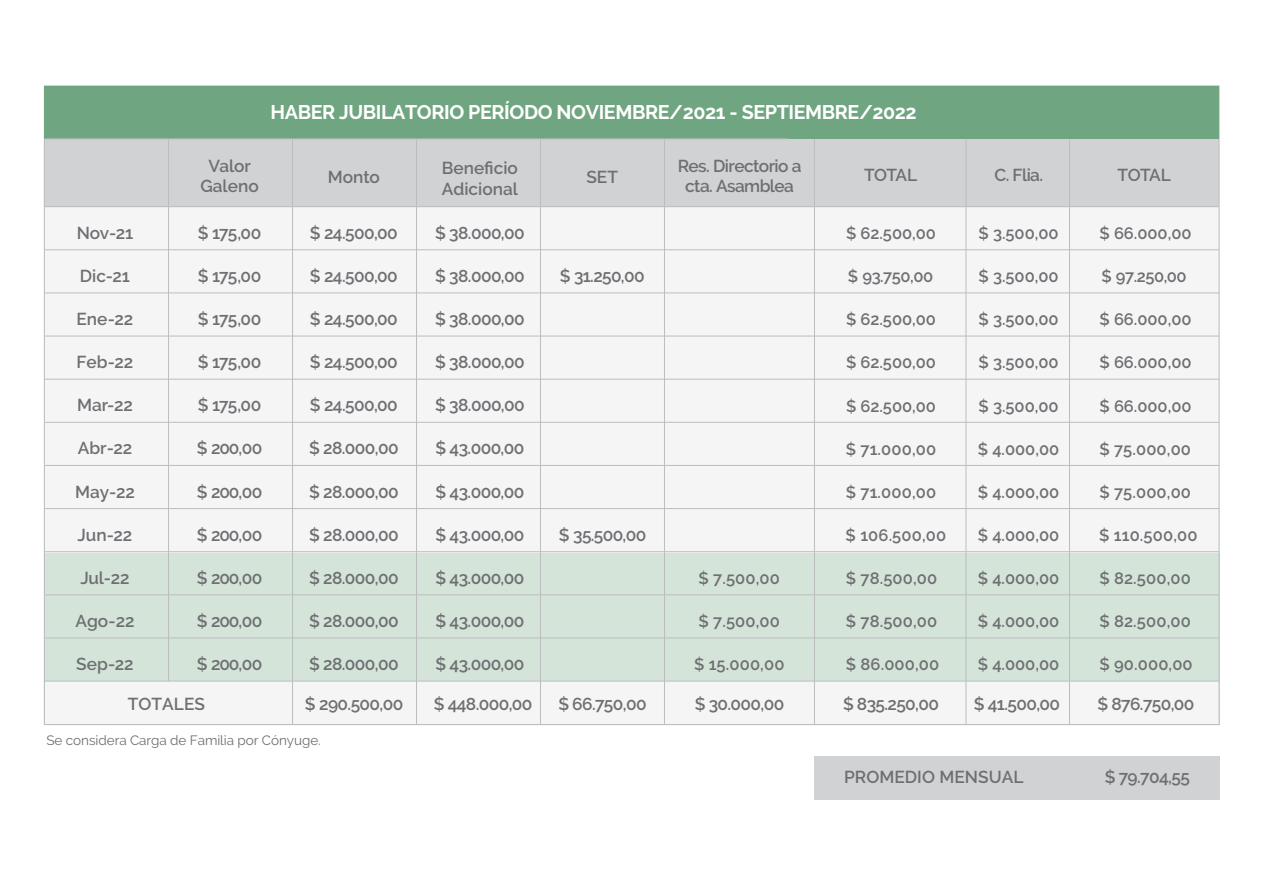
<style>
.page{position:relative;width:1263px;height:893px;background:#fff}
.page>*{position:absolute;margin:0;border:0;box-sizing:border-box;transform-origin:0 0}
.t1{font:700 19.65px "Raleway";letter-spacing:-.02em;color:#fff}
.t2{font:600 17.25px "Raleway";letter-spacing:-.035em;color:#6e6f72}
.t3{font:600 17.25px/20.7px "Raleway";letter-spacing:-.02em;color:#6e6f71;text-align:center}
.t4{font:600 17.25px/20.7px "Raleway";color:#6e6f71;text-align:center}
.t5{font:600 17.25px "Raleway";color:#6e6f72}
.t6{font:600 16.5px "Raleway";color:#6e6f72}
.t7{font:13.5px "Raleway";letter-spacing:-.005em;color:#6e6f72}
</style>
<div class="page">
<div style="left:44px;top:552px;width:1175px;height:172px;background:#d4e4d9"></div>
<div style="left:45px;top:139px;width:1174px;height:68px;background:#d0d2d3"></div>
<div style="left:45px;top:207px;width:1174px;height:345px;background:#f5f5f6"></div>
<hr style="left:45px;top:206px;width:1173px;height:1px;background:#bbbdbf">
<hr style="left:45px;top:249px;width:1174px;height:1px;background:#bbbdbf">
<hr style="left:45px;top:293px;width:1174px;height:1px;background:#bbbdbf">
<hr style="left:45px;top:336px;width:1174px;height:1px;background:#bbbdbf">
<hr style="left:45px;top:379px;width:1174px;height:1px;background:#bbbdbf">
<hr style="left:45px;top:465px;width:1174px;height:1px;background:#bbbdbf">
<hr style="left:45px;top:508px;width:1174px;height:1px;background:#bbbdbf">
<hr style="left:45px;top:551px;width:1174px;height:1px;background:#bbbdbf">
<hr style="left:45px;top:594px;width:1174px;height:1px;background:#bbbdbf">
<div style="left:45px;top:681px;width:1174px;height:44px;background:#f5f5f6"></div>
<hr style="left:45px;top:638px;width:1174px;height:1px;background:#bbbdbf">
<hr style="left:45px;top:681px;width:1174px;height:1px;background:#bbbdbf">
<hr style="left:45px;top:422px;width:1174px;height:1px;background:#bbbdbf">
<hr style="left:168px;top:139px;width:1px;height:542px;background:#bbbdbf">
<hr style="left:292px;top:136px;width:1px;height:589px;background:#bbbdbf">
<hr style="left:416px;top:136px;width:1px;height:589px;background:#bbbdbf">
<hr style="left:540px;top:136px;width:1px;height:589px;background:#bbbdbf">
<hr style="left:664px;top:136px;width:1px;height:589px;background:#bbbdbf">
<hr style="left:814px;top:136px;width:1px;height:589px;background:#bbbdbf">
<hr style="left:966px;top:136px;width:1px;height:589px;background:#bbbdbf">
<hr style="left:1069px;top:136px;width:1px;height:589px;background:#bbbdbf">
<div style="left:45px;top:86px;width:1174px;height:53px;background:#6fa580"></div>
<hr style="left:44px;top:138px;width:744px;height:1px;background:#bbbdbf">
<div style="left:814px;top:756px;width:405px;height:43px;background:#d0d2d3"></div>
<p class="t4" style="left:200px;top:155px;width:60px">Valor<br>Galeno</p>
<p class="t2" style="left:198px;top:223px;width:65px">$ 175,00</p>
<p class="t2" style="left:198px;top:266px;width:65px">$ 175,00</p>
<p class="t2" style="left:198px;top:309px;width:65px">$ 175,00</p>
<p class="t2" style="left:198px;top:352px;width:65px">$ 175,00</p>
<p class="t2" style="left:198px;top:395px;width:65px">$ 175,00</p>
<p class="t2" style="left:197px;top:438px;width:67px">$ 200,00</p>
<p class="t2" style="left:197px;top:482px;width:67px">$ 200,00</p>
<p class="t2" style="left:197px;top:525px;width:67px">$ 200,00</p>
<p class="t2" style="left:197px;top:568px;width:67px">$ 200,00</p>
<p class="t2" style="left:197px;top:611px;width:67px">$ 200,00</p>
<p class="t2" style="left:197px;top:654px;width:67px">$ 200,00</p>
<p class="t2" style="left:77px;top:223px;width:58px">Nov-21</p>
<p class="t2" style="left:80px;top:266px;width:52px">Dic-21</p>
<p class="t2" style="left:77px;top:309px;width:58px">Ene-22</p>
<p class="t2" style="left:77px;top:352px;width:58px">Feb-22</p>
<p class="t2" style="left:77px;top:395px;width:57px">Mar-22</p>
<p class="t2" style="left:78px;top:438px;width:56px">Abr-22</p>
<p class="t2" style="left:75px;top:482px;width:61px">May-22</p>
<p class="t2" style="left:78px;top:525px;width:56px">Jun-22</p>
<p class="t2" style="left:80px;top:568px;width:51px">Jul-22</p>
<p class="t2" style="left:75px;top:611px;width:61px">Ago-22</p>
<p class="t2" style="left:76px;top:654px;width:59px">Sep-22</p>
<p class="t5" style="left:128px;top:694px;width:79px">TOTALES</p>
<p class="t1" style="left:270px;top:101px;width:648px">HABER JUBILATORIO PERÍODO NOVIEMBRE/2021 - SEPTIEMBRE/2022</p>
<p class="t3" style="left:678px;top:155px;width:125px">Res. Directorio a cta. Asamblea</p>
<p class="t4" style="left:442px;top:158px;width:78px;text-align:left">Beneficio<br>Adicional</p>
<p class="t3" style="left:864px;top:164px;width:55px">TOTAL</p>
<p class="t3" style="left:586px;top:166px;width:33px">SET</p>
<p class="t3" style="left:328px;top:166px;width:54px">Monto</p>
<p class="t3" style="left:994px;top:164px;width:50px">C. Flia.</p>
<p class="t3" style="left:1118px;top:164px;width:55px">TOTAL</p>
<p class="t2" style="left:435px;top:223px;width:91px">$ 38.000,00</p>
<p class="t2" style="left:435px;top:266px;width:91px">$ 38.000,00</p>
<p class="t2" style="left:435px;top:309px;width:91px">$ 38.000,00</p>
<p class="t2" style="left:435px;top:352px;width:91px">$ 38.000,00</p>
<p class="t2" style="left:435px;top:395px;width:91px">$ 38.000,00</p>
<p class="t2" style="left:435px;top:438px;width:91px">$ 43.000,00</p>
<p class="t2" style="left:435px;top:482px;width:91px">$ 43.000,00</p>
<p class="t2" style="left:435px;top:525px;width:91px">$ 43.000,00</p>
<p class="t2" style="left:435px;top:568px;width:91px">$ 43.000,00</p>
<p class="t2" style="left:435px;top:611px;width:91px">$ 43.000,00</p>
<p class="t2" style="left:435px;top:654px;width:91px">$ 43.000,00</p>
<p class="t2" style="left:310px;top:223px;width:89px">$ 24.500,00</p>
<p class="t2" style="left:310px;top:266px;width:89px">$ 24.500,00</p>
<p class="t2" style="left:310px;top:309px;width:89px">$ 24.500,00</p>
<p class="t2" style="left:310px;top:352px;width:89px">$ 24.500,00</p>
<p class="t2" style="left:310px;top:395px;width:89px">$ 24.500,00</p>
<p class="t2" style="left:309px;top:438px;width:91px">$ 28.000,00</p>
<p class="t2" style="left:309px;top:482px;width:91px">$ 28.000,00</p>
<p class="t2" style="left:309px;top:525px;width:91px">$ 28.000,00</p>
<p class="t2" style="left:309px;top:568px;width:91px">$ 28.000,00</p>
<p class="t2" style="left:309px;top:611px;width:91px">$ 28.000,00</p>
<p class="t2" style="left:309px;top:654px;width:91px">$ 28.000,00</p>
<p class="t2" style="left:305px;top:694px;width:100px">$ 290.500,00</p>
<p class="t2" style="left:434px;top:694px;width:100px">$ 448.000,00</p>
<p class="t2" style="left:558px;top:694px;width:90px">$ 66.750,00</p>
<p class="t2" style="left:560px;top:266px;width:86px">$ 31.250,00</p>
<p class="t2" style="left:559px;top:525px;width:89px">$ 35.500,00</p>
<p class="t6" style="left:698px;top:569px;width:83px">$ 7.500,00</p>
<p class="t6" style="left:698px;top:612px;width:83px">$ 7.500,00</p>
<p class="t6" style="left:694px;top:655px;width:92px">$ 15.000,00</p>
<p class="t6" style="left:846px;top:224px;width:92px">$ 62.500,00</p>
<p class="t6" style="left:848px;top:267px;width:87px">$ 93.750,00</p>
<p class="t6" style="left:846px;top:310px;width:92px">$ 62.500,00</p>
<p class="t6" style="left:846px;top:353px;width:92px">$ 62.500,00</p>
<p class="t6" style="left:846px;top:396px;width:92px">$ 62.500,00</p>
<p class="t6" style="left:846px;top:439px;width:92px">$ 71.000,00</p>
<p class="t6" style="left:846px;top:482px;width:92px">$ 71.000,00</p>
<p class="t6" style="left:846px;top:526px;width:102px">$ 106.500,00</p>
<p class="t6" style="left:846px;top:569px;width:93px">$ 78.500,00</p>
<p class="t6" style="left:846px;top:612px;width:93px">$ 78.500,00</p>
<p class="t6" style="left:846px;top:655px;width:95px">$ 86.000,00</p>
<p class="t6" style="left:978px;top:224px;width:82px">$ 3.500,00</p>
<p class="t6" style="left:978px;top:267px;width:82px">$ 3.500,00</p>
<p class="t6" style="left:978px;top:310px;width:82px">$ 3.500,00</p>
<p class="t6" style="left:978px;top:353px;width:82px">$ 3.500,00</p>
<p class="t6" style="left:978px;top:396px;width:82px">$ 3.500,00</p>
<p class="t6" style="left:978px;top:439px;width:83px">$ 4.000,00</p>
<p class="t6" style="left:978px;top:482px;width:83px">$ 4.000,00</p>
<p class="t6" style="left:978px;top:526px;width:83px">$ 4.000,00</p>
<p class="t6" style="left:978px;top:569px;width:83px">$ 4.000,00</p>
<p class="t6" style="left:978px;top:612px;width:83px">$ 4.000,00</p>
<p class="t6" style="left:978px;top:655px;width:83px">$ 4.000,00</p>
<p class="t6" style="left:1099px;top:224px;width:94px">$ 66.000,00</p>
<p class="t6" style="left:1101px;top:267px;width:87px">$ 97.250,00</p>
<p class="t6" style="left:1099px;top:310px;width:94px">$ 66.000,00</p>
<p class="t6" style="left:1099px;top:353px;width:94px">$ 66.000,00</p>
<p class="t6" style="left:1099px;top:396px;width:94px">$ 66.000,00</p>
<p class="t6" style="left:1099px;top:439px;width:93px">$ 75.000,00</p>
<p class="t6" style="left:1099px;top:482px;width:93px">$ 75.000,00</p>
<p class="t6" style="left:1099px;top:526px;width:100px">$ 110.500,00</p>
<p class="t6" style="left:1099px;top:569px;width:93px">$ 82.500,00</p>
<p class="t6" style="left:1099px;top:612px;width:93px">$ 82.500,00</p>
<p class="t6" style="left:1099px;top:655px;width:95px">$ 90.000,00</p>
<p class="t2" style="left:695px;top:694px;width:91px">$ 30.000,00</p>
<p class="t2" style="left:843px;top:694px;width:98px">$ 835.250,00</p>
<p class="t2" style="left:974px;top:694px;width:88px">$ 41.500,00</p>
<p class="t2" style="left:1097px;top:694px;width:98px">$ 876.750,00</p>
<p class="t7" style="left:46px;top:733px;width:276px">Se considera Carga de Familia por Cónyuge.</p>
<p class="t5" style="left:844px;top:767px;width:181px">PROMEDIO MENSUAL</p>
<p class="t2" style="left:1105px;top:767px;width:86px">$ 79.704,55</p>
</div>
